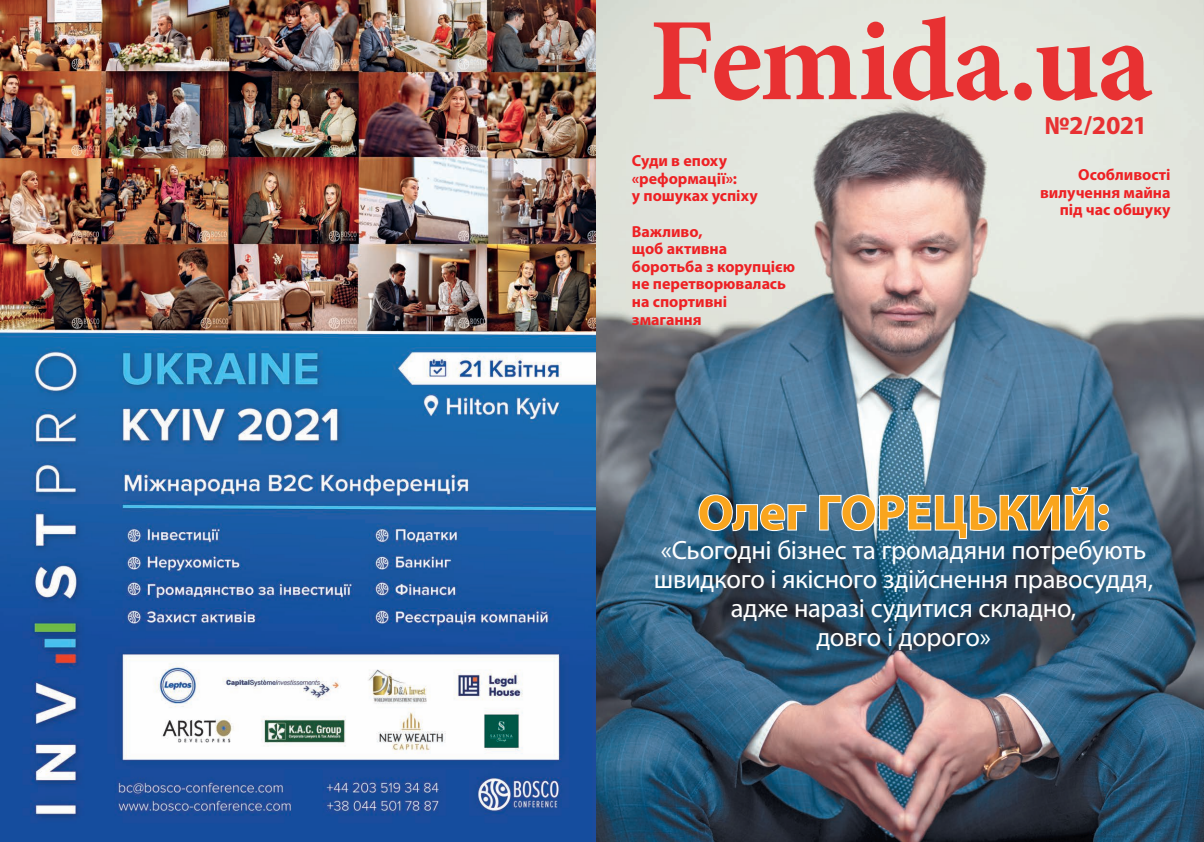
<style>
.page{position:relative;width:1204px;height:842px;background:#fff}
.page>*{position:absolute;margin:0;border:0;box-sizing:border-box;transform-origin:0 0}
.t1{font:700 118px "Minion Pro";letter-spacing:-.02em;color:#e83132}
.t2{font:700 50px "Myriad Pro";letter-spacing:-.005em;color:#f9a51e}
.t3{font:26.5px/29.2px "Myriad Pro";letter-spacing:-.01em;color:#fff;text-align:center}
.t4{font:700 26px "Myriad Pro";color:#e83132}
.t5{font:700 16px/17.6px "Myriad Pro";color:#ee2124}
</style>
<div class="page">
<img style="left:0;top:0;width:1203px;height:842px">
<svg style="left:697px;top:493px;width:110px;height:39px;background:#6588a0"></svg>
<svg style="left:818px;top:486px;width:291px;height:54px;background:#648ba4"></svg>
<p class="t1" style="left:649px;top:-22px;width:505px">Femida.ua</p>
<p class="t4" style="left:1044px;top:108px;width:104px">№2/2021</p>
<p class="t5" style="left:632px;top:151px;width:127px">Суди в епоху «реформації»:<br>у пошуках успіху</p>
<p class="t5" style="left:632px;top:222px;width:165px">Важливо,<br>щоб активна боротьба з корупцією не перетворювалась на спортивні змагання</p>
<p class="t5" style="left:1040px;top:166px;width:132px;text-align:right">Особливості вилучення майна під час обшуку</p>
<p class="t2" style="left:697px;top:480px;width:413px">Олег ГОРЕЦЬКИЙ:</p>
<p class="t3" style="left:654px;top:535px;width:501px">«Сьогодні бізнес та громадяни потребують швидкого і якісного здійснення правосуддя, адже наразі судитися складно,<br>довго і дорого»</p>
</div>
